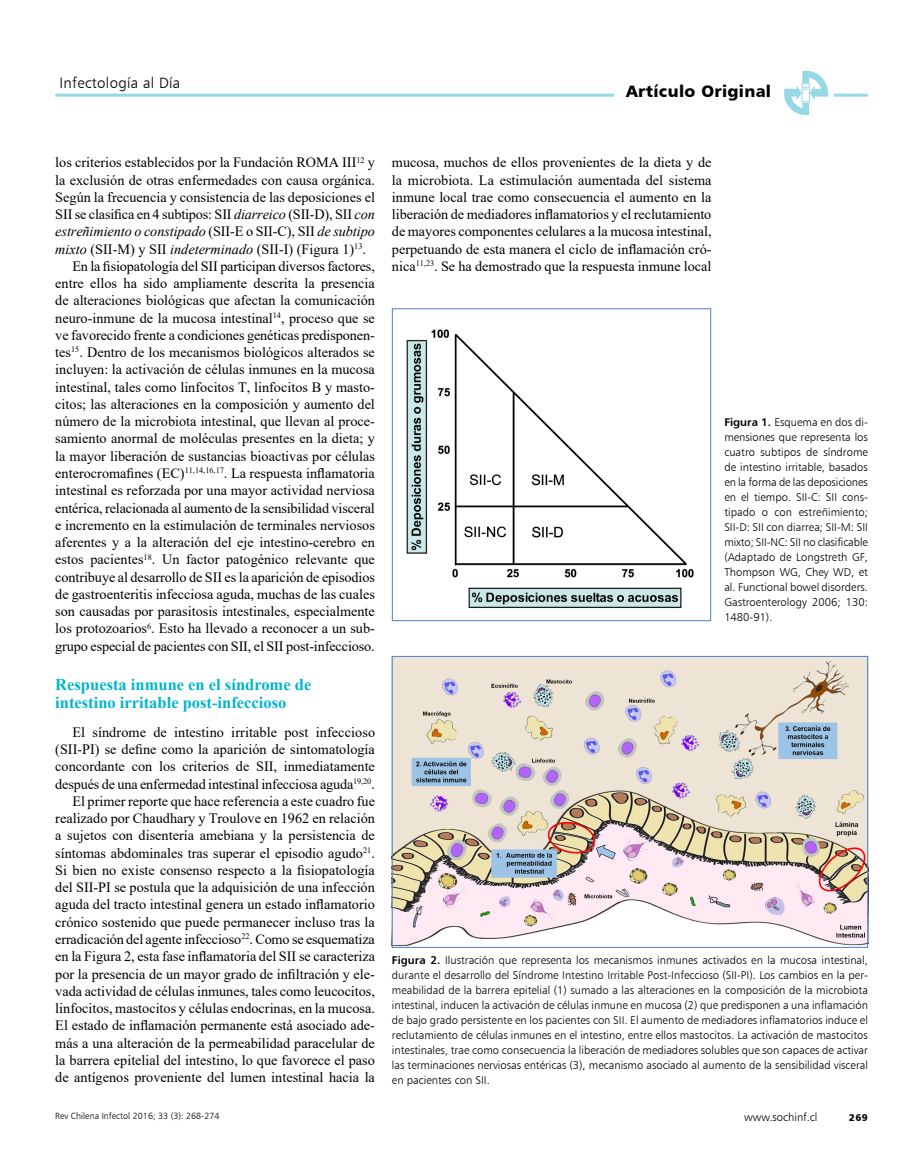
<style>
.page{position:relative;width:919px;height:1170px;background:#fff}
.page>*{position:absolute;margin:0;border:0;box-sizing:border-box;transform-origin:0 0}
.t1{font:700 16.5px/17.2px "Times New Roman";color:#00b4ce}
.t2{font:16.5px "Humanist 777 BT Black B";letter-spacing:.02em;color:#000}
.t3{font:15px "Humanist 777 BT Light B";letter-spacing:.02em;color:#000}
.t4{font:14.25px/17.2px "Times New Roman";color:#000;text-align:right}
.t5{font:italic 14.25px "Times New Roman";letter-spacing:-.005em;color:#000}
.t6{font:11.25px/15px "Humanist 777 BT Light B";color:#000;text-align:justify}
.t7{font:9.75px "Humanist 777 BT Black B";color:#000}
.t8{font:9px "Humanist 777 BT Light B";color:#000}
.s1{font-style:italic}
.s2{font-style:normal}
.s3{font-family:"Humanist 777 BT Bold B"}
</style>
<div class="page">
<hr style="left:55px;top:94px;width:812px;height:3px;background:#97d8e5">
<div style="left:778px;top:90px;width:55px;height:10px;background:#fff"></div>
<svg style="left:784px;top:71px;width:44px;height:44px"></svg>
<div style="left:614px;top:80px;width:169px;height:29px;background:#fff"></div>
<img style="left:406px;top:329px;width:288px;height:279px">
<div style="left:392px;top:308px;width:319px;height:313px;border:1px solid #4d81c2"></div>
<img style="left:394px;top:658px;width:472px;height:287px">
<div style="left:392px;top:656px;width:476px;height:291px;border:1px solid #4d81c2"></div>
<p class="t3" style="left:60px;top:73px;width:122px">Infectología al Día</p>
<p class="t2" style="left:626px;top:80px;width:146px">Artículo Original</p>
<p class="t4" style="left:55px;top:153px;width:321px">los criterios establecidos por la Fundación ROMA III<sup>12</sup> y</p>
<p class="t4" style="left:55px;top:171px;width:321px">la exclusión de otras enfermedades con causa orgánica.</p>
<p class="t4" style="left:55px;top:188px;width:321px">Según la frecuencia y consistencia de las deposiciones el</p>
<p class="t4" style="left:55px;top:205px;width:321px">SII se clasifica en 4 subtipos: SII <span class="s1">diarreico</span> (SII-D), SII <span class="s1">con</span></p>
<p class="t5" style="left:55px;top:222px;width:321px">estreñimiento o constipado <span class="s2">(SII-E o SII-C), SII</span> de subtipo</p>
<p class="t4" style="left:55px;top:240px;width:312px"><span class="s1">mixto</span> (SII-M) y SII <span class="s1">indeterminado</span> (SII-I) (Figura 1)<sup>13</sup>.</p>
<p class="t4" style="left:72px;top:257px;width:304px">En la fisiopatología del SII participan diversos factores,</p>
<p class="t4" style="left:55px;top:274px;width:321px">entre ellos ha sido ampliamente descrita la presencia</p>
<p class="t4" style="left:55px;top:291px;width:321px">de alteraciones biológicas que afectan la comunicación</p>
<p class="t4" style="left:55px;top:309px;width:321px">neuro-inmune de la mucosa intestinal<sup>14</sup>, proceso que se</p>
<p class="t4" style="left:55px;top:326px;width:321px">ve favorecido frente a condiciones genéticas predisponen-</p>
<p class="t4" style="left:55px;top:343px;width:321px">tes<sup>15</sup>. Dentro de los mecanismos biológicos alterados se</p>
<p class="t4" style="left:55px;top:360px;width:321px">incluyen: la activación de células inmunes en la mucosa</p>
<p class="t4" style="left:55px;top:378px;width:321px">intestinal, tales como linfocitos T, linfocitos B y masto-</p>
<p class="t4" style="left:55px;top:395px;width:321px">citos; las alteraciones en la composición y aumento del</p>
<p class="t4" style="left:55px;top:412px;width:321px">número de la microbiota intestinal, que llevan al proce-</p>
<p class="t4" style="left:55px;top:429px;width:321px">samiento anormal de moléculas presentes en la dieta; y</p>
<p class="t4" style="left:55px;top:447px;width:321px">la mayor liberación de sustancias bioactivas por células</p>
<p class="t4" style="left:55px;top:464px;width:321px">enterocromafines (EC)<sup>11,14,16,17</sup>. La respuesta inflamatoria</p>
<p class="t4" style="left:55px;top:481px;width:321px">intestinal es reforzada por una mayor actividad nerviosa</p>
<p class="t4" style="left:55px;top:498px;width:321px">entérica, relacionada al aumento de la sensibilidad visceral</p>
<p class="t4" style="left:55px;top:516px;width:321px">e incremento en la estimulación de terminales nerviosos</p>
<p class="t4" style="left:55px;top:533px;width:321px">aferentes y a la alteración del eje intestino-cerebro en</p>
<p class="t4" style="left:55px;top:550px;width:321px">estos pacientes<sup>18</sup>. Un factor patogénico relevante que</p>
<p class="t4" style="left:55px;top:567px;width:321px">contribuye al desarrollo de SII es la aparición de episodios</p>
<p class="t4" style="left:55px;top:585px;width:321px">de gastroenteritis infecciosa aguda, muchas de las cuales</p>
<p class="t4" style="left:55px;top:602px;width:321px">son causadas por parasitosis intestinales, especialmente</p>
<p class="t4" style="left:55px;top:619px;width:321px">los protozoarios<sup>6</sup>. Esto ha llevado a reconocer a un sub-</p>
<p class="t4" style="left:55px;top:636px;width:321px">grupo especial de pacientes con SII, el SII post-infeccioso.</p>
<p class="t1" style="left:55px;top:675px;width:257px">Respuesta inmune en el síndrome de intestino irritable post-infeccioso</p>
<p class="t4" style="left:55px;top:723px;width:321px">El síndrome de intestino irritable post infeccioso (SII-PI) se define como la aparición de sintomatología concordante con los criterios de SII, inmediatamente después de una enfermedad intestinal infecciosa aguda<sup>19,20</sup>.<br>El primer reporte que hace referencia a este cuadro fue realizado por Chaudhary y Troulove en 1962 en relación a sujetos con disentería amebiana y la persistencia de síntomas abdominales tras superar el episodio agudo<sup>21</sup>.<br>Si bien no existe consenso respecto a la fisiopatología del SII-PI se postula que la adquisición de una infección aguda del tracto intestinal genera un estado inflamatorio crónico sostenido que puede permanecer incluso tras la erradicación del agente infeccioso<sup>22</sup>. Como se esquematiza en la Figura 2, esta fase inflamatoria del SII se caracteriza por la presencia de un mayor grado de infiltración y ele&shy;vada actividad de células inmunes, tales como leucocitos, linfocitos, mastocitos y células endocrinas, en la mucosa.<br>El estado de inflamación permanente está asociado ade&shy;más a una alteración de la permeabilidad paracelular de la barrera epitelial del intestino, lo que favorece el paso de antígenos proveniente del lumen intestinal hacia la</p>
<p class="t8" style="left:55px;top:1110px;width:166px">Rev Chilena Infectol 2016; 33 (3): 268-274</p>
<p class="t4" style="left:392px;top:153px;width:321px;text-align:justify">mucosa, muchos de ellos provenientes de la dieta y de la microbiota. La estimulación aumentada del sistema inmune local trae como consecuencia el aumento en la liberación de mediadores inflamatorios y el reclutamiento de mayores componentes celulares a la mucosa intestinal, perpetuando de esta manera el ciclo de inflamación cró&shy;nica<sup>11,23</sup>. Se ha demostrado que la respuesta inmune local</p>
<p class="t6" style="left:724px;top:414px;width:145px"><span class="s3">Figura 1.</span> Esquema en dos di&shy;mensiones que representa los cuatro subtipos de síndrome de intestino irritable, basados en la forma de las deposiciones en el tiempo. SII-C: SII cons&shy;tipado o con estreñimiento; SII-D: SII con diarrea; SII-M: SII mixto; SII-NC: SII no clasificable (Adaptado de Longstreth GF, Thompson WG, Chey WD, et al. Functional bowel disorders.<br>Gastroenterology 2006; 130:<br>1480-91).</p>
<p class="t6" style="left:392px;top:952px;width:477px"><span class="s3">Figura 2.</span> Ilustración que representa los mecanismos inmunes activados en la mucosa intestinal, durante el desarrollo del Síndrome Intestino Irritable Post-Infeccioso (SII-PI). Los cambios en la per&shy;meabilidad de la barrera epitelial (1) sumado a las alteraciones en la composición de la microbiota intestinal, inducen la activación de células inmune en mucosa (2) que predisponen a una inflamación de bajo grado persistente en los pacientes con SII. El aumento de mediadores inflamatorios induce el reclutamiento de células inmunes en el intestino, entre ellos mastocitos. La activación de mastocitos intestinales, trae como consecuencia la liberación de mediadores solubles que son capaces de activar las terminaciones nerviosas entéricas (3), mecanismo asociado al aumento de la sensibilidad visceral en pacientes con SII.</p>
<p class="t6" style="left:744px;top:1109px;width:75px">www.sochinf.cl</p>
<p class="t7" style="left:848px;top:1111px;width:20px">269</p>
</div>
